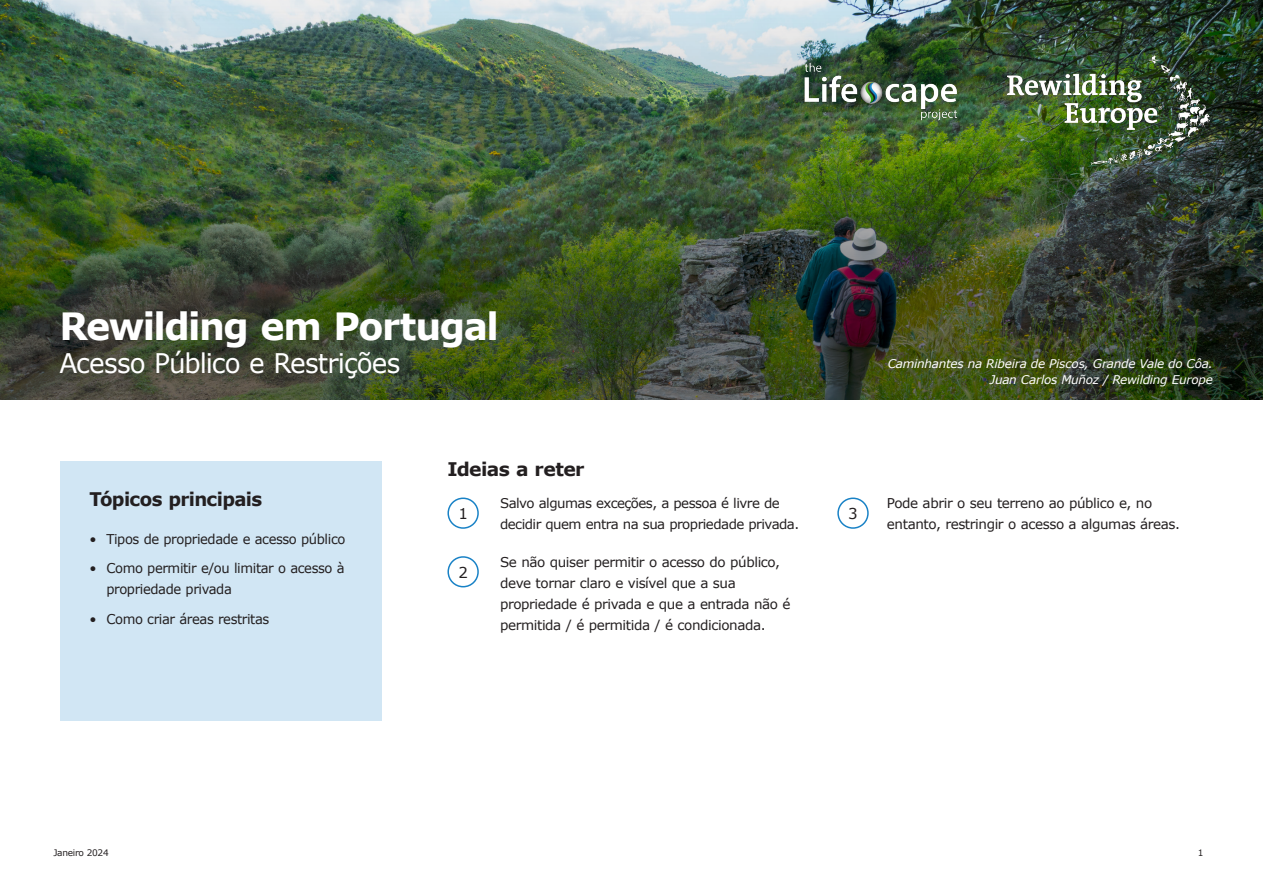
<style>
.page{position:relative;width:1263px;height:893px;background:#fff}
.page>*{position:absolute;margin:0;border:0;box-sizing:border-box;transform-origin:0 0}
.Main_Heading{font:700 37.5px "Verdana";letter-spacing:-.04em;color:#fff}
.Main_Heading-2{font:27px "Verdana";letter-spacing:-.03em;color:#fff}
.Heading_1{font:700 18.75px "Verdana";letter-spacing:-.035em;color:#231f20}
.Heading_1-2{font:15px "Verdana";color:#231f20}
.Body_text{font:13.5px/21px "Verdana";letter-spacing:-.03em;color:#231f20}
.Body_text-2{font:13.35px/21px "Verdana";letter-spacing:-.04em;color:#231f20}
.Captions{font:italic 12px "Verdana";letter-spacing:-.02em;color:#fff}
.t1{font:9px "Verdana";letter-spacing:-.03em;color:#231f20}
</style>
<div class="page">
<img style="left:0;top:0;width:1263px;height:400px">
<img style="left:1007px;top:55px;width:202px;height:110px">
<img style="left:802px;top:62px;width:169px;height:59px">
<div style="left:447px;top:497px;width:32px;height:32px;border:2px solid #1982c6;border-radius:15px"></div>
<div style="left:837px;top:497px;width:32px;height:32px;border:2px solid #1982c6;border-radius:15px"></div>
<div style="left:447px;top:556px;width:32px;height:31px;border:2px solid #1982c6;border-radius:15px"></div>
<div style="left:60px;top:461px;width:321px;height:260px;background:#d1e6f4"></div>
<p class="Main_Heading" style="left:60px;top:300px;width:441px">Rewilding em Portugal</p>
<p class="Main_Heading-2" style="left:60px;top:344px;width:342px">Acesso Público e Restrições</p>
<p class="Captions" style="left:888px;top:355px;width:327px">Caminhantes na Ribeira de Piscos, Grande Vale do Côa.</p>
<p class="Captions" style="left:990px;top:372px;width:225px">Juan Carlos Muñoz / Rewilding Europe</p>
<p class="Heading_1" style="left:89px;top:485px;width:174px">Tópicos principais</p>
<p class="Body_text" style="left:89px;top:528px;width:258px">• Tipos de propriedade e acesso público</p>
<p class="Body_text" style="left:106px;top:557px;width:240px;text-indent:-17px">• Como permitir e/ou limitar o acesso à propriedade privada</p>
<p class="Body_text" style="left:89px;top:608px;width:182px">• Como criar áreas restritas</p>
<p class="t1" style="left:53px;top:847px;width:57px">Janeiro 2024</p>
<p class="Heading_1" style="left:447px;top:456px;width:139px">Ideias a reter</p>
<p class="Body_text-2" style="left:500px;top:492px;width:301px">Salvo algumas exceções, a pessoa é livre de decidir quem entra na sua propriedade privada.</p>
<p class="Body_text" style="left:500px;top:551px;width:292px">Se não quiser permitir o acesso do público, deve tornar claro e visível que a sua propriedade é privada e que a entrada não é permitida / é permitida / é condicionada.</p>
<p class="Heading_1-2" style="left:458px;top:503px;width:11px">1</p>
<p class="Heading_1-2" style="left:848px;top:503px;width:11px">3</p>
<p class="Heading_1-2" style="left:458px;top:562px;width:11px">2</p>
<p class="Body_text" style="left:887px;top:492px;width:295px">Pode abrir o seu terreno ao público e, no entanto, restringir o acesso a algumas áreas.</p>
<p class="t1" style="left:1198px;top:847px;width:7px">1</p>
</div>
